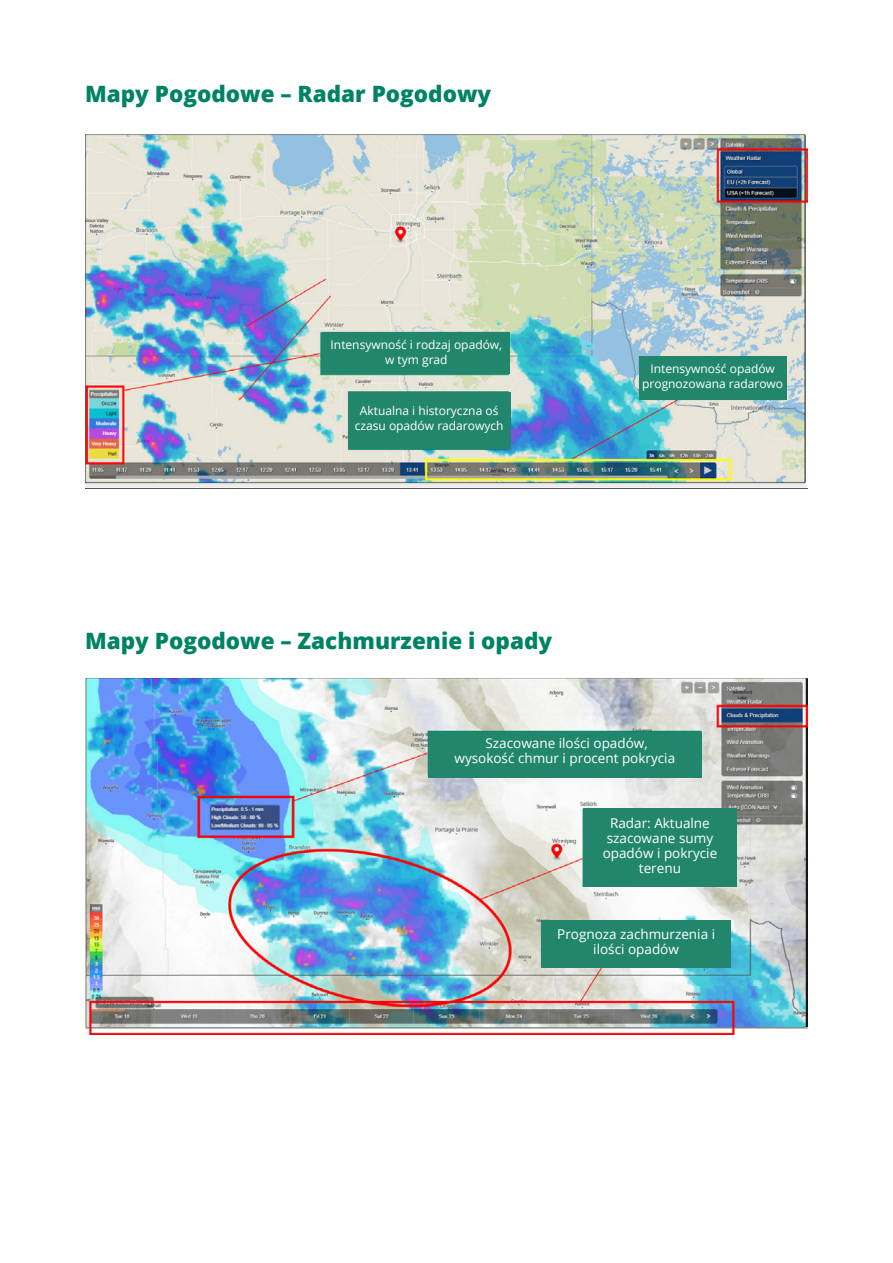
<style>
.page{position:relative;width:893px;height:1263px;background:#fff}
.page>*{position:absolute;margin:0;border:0;box-sizing:border-box;transform-origin:0 0}
.t1{font:800 22.5px "Open Sans";color:#008364}
.t2{font:13.5px/15px "Open Sans";color:#fff;text-align:center}
.t3{font:12px/15px "Open Sans";color:#fff;text-align:center}
</style>
<div class="page">
<img style="left:85px;top:132px;width:723px;height:357px">
<img style="left:85px;top:678px;width:723px;height:356px">
<div style="left:323px;top:332px;width:187px;height:42px;background:#22866d"></div>
<div style="left:428px;top:732px;width:274px;height:45px;background:#22866d"></div>
<div style="left:541px;top:920px;width:190px;height:47px;background:#22866d"></div>
<div style="left:583px;top:808px;width:153px;height:79px;background:#22866d"></div>
<div style="left:348px;top:392px;width:162px;height:57px;background:#22866d"></div>
<div style="left:639px;top:356px;width:148px;height:44px;background:#22866d"></div>
<h1 class="t1" style="left:85px;top:77px;width:408px">Mapy Pogodowe – Radar Pogodowy</h1>
<p class="t3" style="left:331px;top:337px;width:173px">Intensywność i rodzaj opadów, w tym grad</p>
<p class="t3" style="left:355px;top:403px;width:150px">Aktualna i historyczna oś czasu opadów radarowych</p>
<h1 class="t1" style="left:85px;top:623px;width:469px">Mapy Pogodowe – Zachmurzenie i opady</h1>
<p class="t3" style="left:642px;top:361px;width:143px">Intensywność opadów prognozowana radarowo</p>
<p class="t2" style="left:454px;top:735px;width:222px">Szacowane ilości opadów, wysokość chmur i procent pokrycia</p>
<p class="t2" style="left:603px;top:815px;width:116px">Radar: Aktualne szacowane sumy opadów i pokrycie terenu</p>
<p class="t2" style="left:557px;top:926px;width:159px">Prognoza zachmurzenia i ilości opadów</p>
</div>
